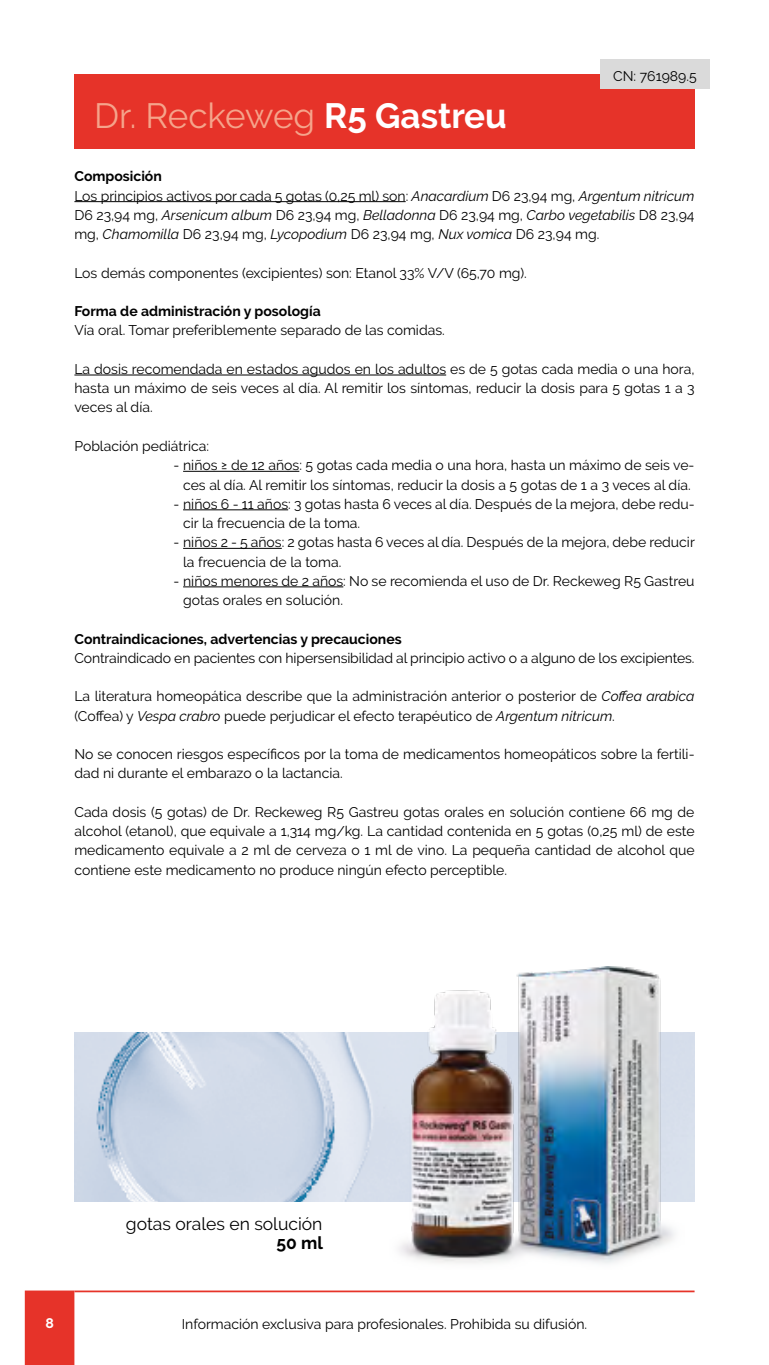
<style>
.page{position:relative;width:769px;height:1365px;background:#fff}
.page>*{position:absolute;margin:0;border:0;box-sizing:border-box;transform-origin:0 0}
.t1{font:35px "Raleway";letter-spacing:-.005em;color:#f5a48b}
.t2{font:17.5px "Raleway";color:#000}
.t3{font:700 17.5px "Raleway";color:#000}
.t4{font:14px/19.2px "Raleway";color:#000}
.t5{font:700 14px "Raleway";color:#000}
.t6{font:700 14px "Raleway";color:#fff}
.s1{font-weight:700;color:#fff}
.s2{font-weight:700}
.s3{font-style:italic}
</style>
<div class="page">
<hr style="left:74px;top:1290px;width:620px;height:2px;background:#e63329">
<div style="left:25px;top:1290px;width:49px;height:74px;background:#e63329"></div>
<img style="left:74px;top:1032px;width:620px;height:168px">
<hr style="left:74px;top:201px;width:332px;height:1px;background:#000">
<hr style="left:74px;top:374px;width:372px;height:1px;background:#000">
<hr style="left:183px;top:471px;width:116px;height:1px;background:#000">
<hr style="left:183px;top:509px;width:105px;height:1px;background:#000">
<hr style="left:183px;top:548px;width:99px;height:1px;background:#000">
<hr style="left:183px;top:586px;width:160px;height:1px;background:#000">
<img style="left:390px;top:966px;width:294px;height:298px">
<div style="left:74px;top:74px;width:620px;height:75px;background:#e63329"></div>
<div style="left:600px;top:60px;width:109px;height:29px;background:#dadada"></div>
<h1 class="t1" style="left:94px;top:95px;width:414px">Dr. Reckeweg <span class="s1">R5 Gastreu</span></h1>
<p class="t4" style="left:613px;top:66px;width:85px">CN: 761989.5</p>
<p class="t4" style="left:74px;top:167px;width:622px"><span class="s2">Composición<br></span>Los principios activos por cada 5 gotas (0,25 ml) son: <span class="s3">Anacardium</span> D6 23,94 mg, <span class="s3">Argentum nitricum </span>D6 23,94 mg, <span class="s3">Arsenicum album</span> D6 23,94 mg, <span class="s3">Belladonna</span> D6 23,94 mg, <span class="s3">Carbo vegetabilis</span> D8 23,94 mg, <span class="s3">Chamomilla</span> D6 23,94 mg, <span class="s3">Lycopodium</span> D6 23,94 mg, <span class="s3">Nux vomica</span> D6 23,94 mg.</p>
<p class="t4" style="left:74px;top:263px;width:454px">Los demás componentes (excipientes) son: Etanol 33% V/V (65,70 mg).</p>
<p class="t5" style="left:74px;top:303px;width:248px">Forma de administración y posología</p>
<p class="t4" style="left:74px;top:321px;width:372px">Vía oral. Tomar preferiblemente separado de las comidas.</p>
<p class="t4" style="left:74px;top:359px;width:622px;text-align:justify">La dosis recomendada en estados agudos en los adultos es de 5 gotas cada media o una hora, hasta un máximo de seis veces al día. Al remitir los síntomas, reducir la dosis para 5 gotas 1 a 3 veces al día.</p>
<p class="t4" style="left:74px;top:436px;width:136px">Población pediátrica:</p>
<p class="t4" style="left:174px;top:455px;width:522px;text-align:center">- niños ≥ de 12 años: 5 gotas cada media o una hora, hasta un máximo de seis ve&shy;ces al día. Al remitir los síntomas, reducir la dosis a 5 gotas de 1 a 3 veces al día.</p>
<p class="t4" style="left:183px;top:494px;width:513px;text-indent:-9px">- niños 6 - 11 años: 3 gotas hasta 6 veces al día. Después de la mejora, debe redu&shy;cir la frecuencia de la toma.</p>
<p class="t4" style="left:183px;top:532px;width:513px;text-indent:-9px">- niños 2 - 5 años: 2 gotas hasta 6 veces al día. Después de la mejora, debe reducir la frecuencia de la toma.</p>
<p class="t4" style="left:183px;top:571px;width:513px;text-indent:-9px">- niños menores de 2 años: No se recomienda el uso de Dr. Reckeweg R5 Gastreu gotas orales en solución.</p>
<p class="t5" style="left:74px;top:630px;width:329px">Contraindicaciones, advertencias y precauciones</p>
<p class="t4" style="left:74px;top:648px;width:622px">Contraindicado en pacientes con hipersensibilidad al principio activo o a alguno de los excipientes.</p>
<p class="t4" style="left:74px;top:686px;width:622px">La literatura homeopática describe que la administración anterior o posterior de <span class="s3">Coffea arabica </span>(Coffea) y <span class="s3">Vespa crabro</span> puede perjudicar el efecto terapéutico de <span class="s3">Argentum nitricum</span>.</p>
<p class="t4" style="left:74px;top:744px;width:622px">No se conocen riesgos específicos por la toma de medicamentos homeopáticos sobre la fertili&shy;dad ni durante el embarazo o la lactancia.</p>
<p class="t4" style="left:74px;top:802px;width:622px;text-align:justify">Cada dosis (5 gotas) de Dr. Reckeweg R5 Gastreu gotas orales en solución contiene 66 mg de alcohol (etanol), que equivale a 1,314 mg/kg. La cantidad contenida en 5 gotas (0,25 ml) de este medicamento equivale a 2 ml de cerveza o 1 ml de vino. La pequeña cantidad de alcohol que contiene este medicamento no produce ningún efecto perceptible.</p>
<p class="t2" style="left:126px;top:1213px;width:198px">gotas orales en solución</p>
<p class="t3" style="left:277px;top:1232px;width:48px">50 ml</p>
<p class="t6" style="left:45px;top:1314px;width:10px">8</p>
<p class="t4" style="left:182px;top:1313px;width:407px">Información exclusiva para profesionales. Prohibida su difusión.</p>
</div>
